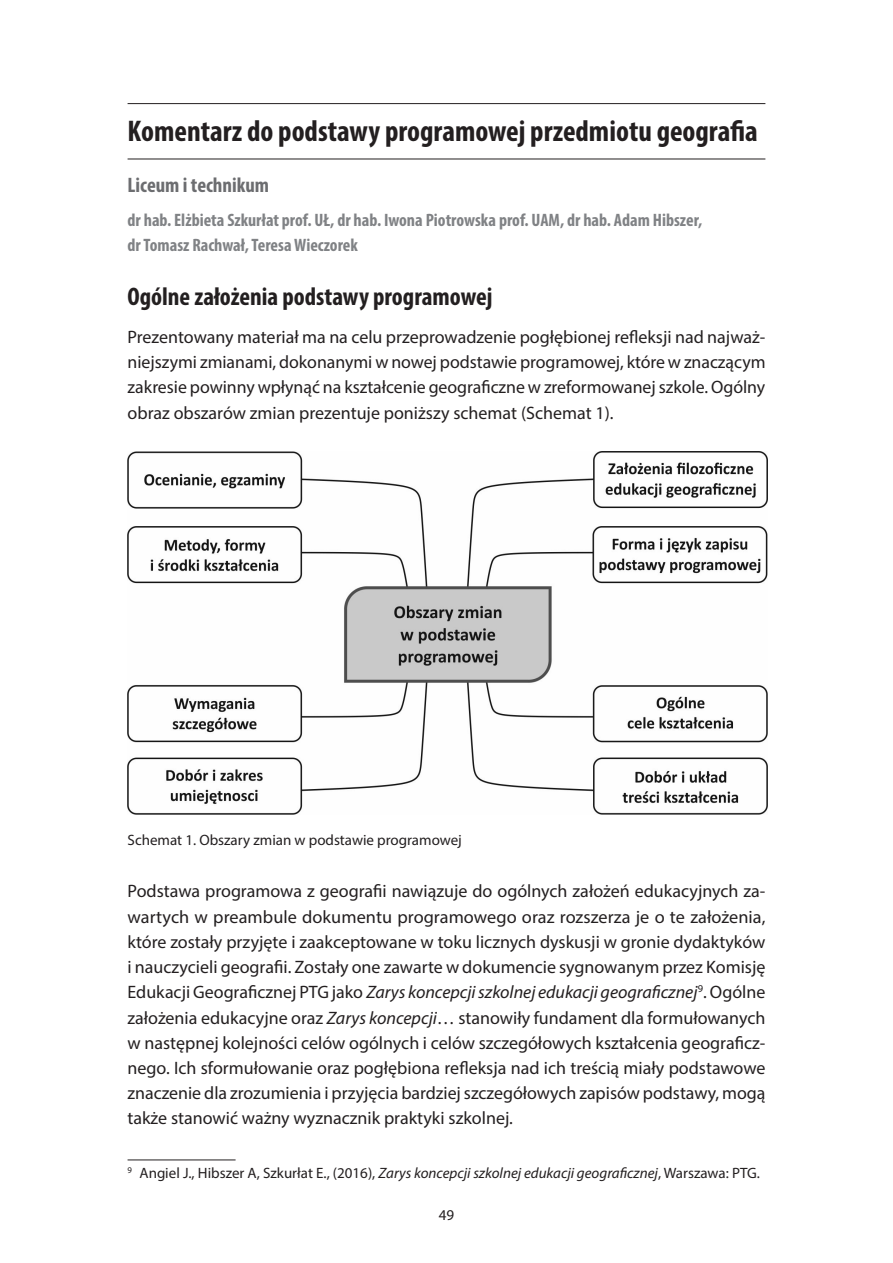
<style>
.page{position:relative;width:893px;height:1263px;background:#fff}
.page>*{position:absolute;margin:0;border:0;box-sizing:border-box;transform-origin:0 0}
.t1{font:700 condensed 30px "Myriad Pro";color:#231f20}
.Śródtytuł{font:700 condensed 25.5px "Myriad Pro";color:#231f20}
.t2{font:700 condensed 21px "Myriad Pro";color:#6c6d70}
.Tekst_dziełowy{font:18px/25.2px "Myriad Pro";color:#231f20;text-align:justify}
.t3{font:700 condensed 18px/25.2px "Myriad Pro";color:#808285}
.Przypis_dolny{font:15px "Myriad Pro";color:#231f20}
.Nagłówki_w_tabelce{font:15px "Myriad Pro";color:#231f20}
.s1{font-style:italic}
</style>
<div class="page">
<hr style="left:128px;top:103px;width:637px;height:1px;background:#231f20">
<hr style="left:128px;top:159px;width:637px;height:1px;background:#231f20">
<img style="left:128px;top:451px;width:639px;height:364px">
<hr style="left:128px;top:1159px;width:108px;height:1px;background:#231f20">
<h1 class="t1" style="left:128px;top:113px;width:632px">Komentarz do podstawy programowej przedmiotu geografia</h1>
<p class="t2" style="left:128px;top:172px;width:143px">Liceum i technikum</p>
<p class="t3" style="left:128px;top:207px;width:576px">dr hab. Elżbieta Szkurłat prof. UŁ, dr hab. Iwona Piotrowska prof. UAM, dr hab. Adam Hibszer, dr Tomasz Rachwał, Teresa Wieczorek</p>
<p class="Śródtytuł" style="left:128px;top:280px;width:366px">Ogólne założenia podstawy programowej</p>
<p class="Tekst_dziełowy" style="left:128px;top:324px;width:639px">Prezentowany materiał ma na celu przeprowadzenie pogłębionej refleksji nad najważ&shy;niejszymi zmianami, dokonanymi w nowej podstawie programowej, które w znaczącym zakresie powinny wpłynąć na kształcenie geograficzne w zreformowanej szkole. Ogólny obraz obszarów zmian prezentuje poniższy schemat (Schemat 1).</p>
<p class="Nagłówki_w_tabelce" style="left:128px;top:831px;width:336px">Schemat 1. Obszary zmian w podstawie programowej</p>
<p class="Tekst_dziełowy" style="left:128px;top:878px;width:639px">Podstawa programowa z geografii nawiązuje do ogólnych założeń edukacyjnych za&shy;wartych w preambule dokumentu programowego oraz rozszerza je o te założenia, które zostały przyjęte i zaakceptowane w toku licznych dyskusji w gronie dydaktyków i nauczycieli geografii. Zostały one zawarte w dokumencie sygnowanym przez Komisję Edukacji Geograficznej PTG jako <span class="s1">Zarys koncepcji szkolnej edukacji geograficznej</span><sup>9</sup>. Ogólne założenia edukacyjne oraz <span class="s1">Zarys koncepcji</span>… stanowiły fundament dla formułowanych w następnej kolejności celów ogólnych i celów szczegółowych kształcenia geograficz&shy;nego. Ich sformułowanie oraz pogłębiona refleksja nad ich treścią miały podstawowe znaczenie dla zrozumienia i przyjęcia bardziej szczegółowych zapisów podstawy, mogą także stanowić ważny wyznacznik praktyki szkolnej.</p>
<p class="Przypis_dolny" style="left:128px;top:1164px;width:634px"><sup>9</sup> Angiel J., Hibszer A, Szkurłat E., (2016), <span class="s1">Zarys koncepcji szkolnej edukacji geograficznej</span>, Warszawa: PTG.</p>
<p class="Przypis_dolny" style="left:439px;top:1205px;width:17px">49</p>
</div>
